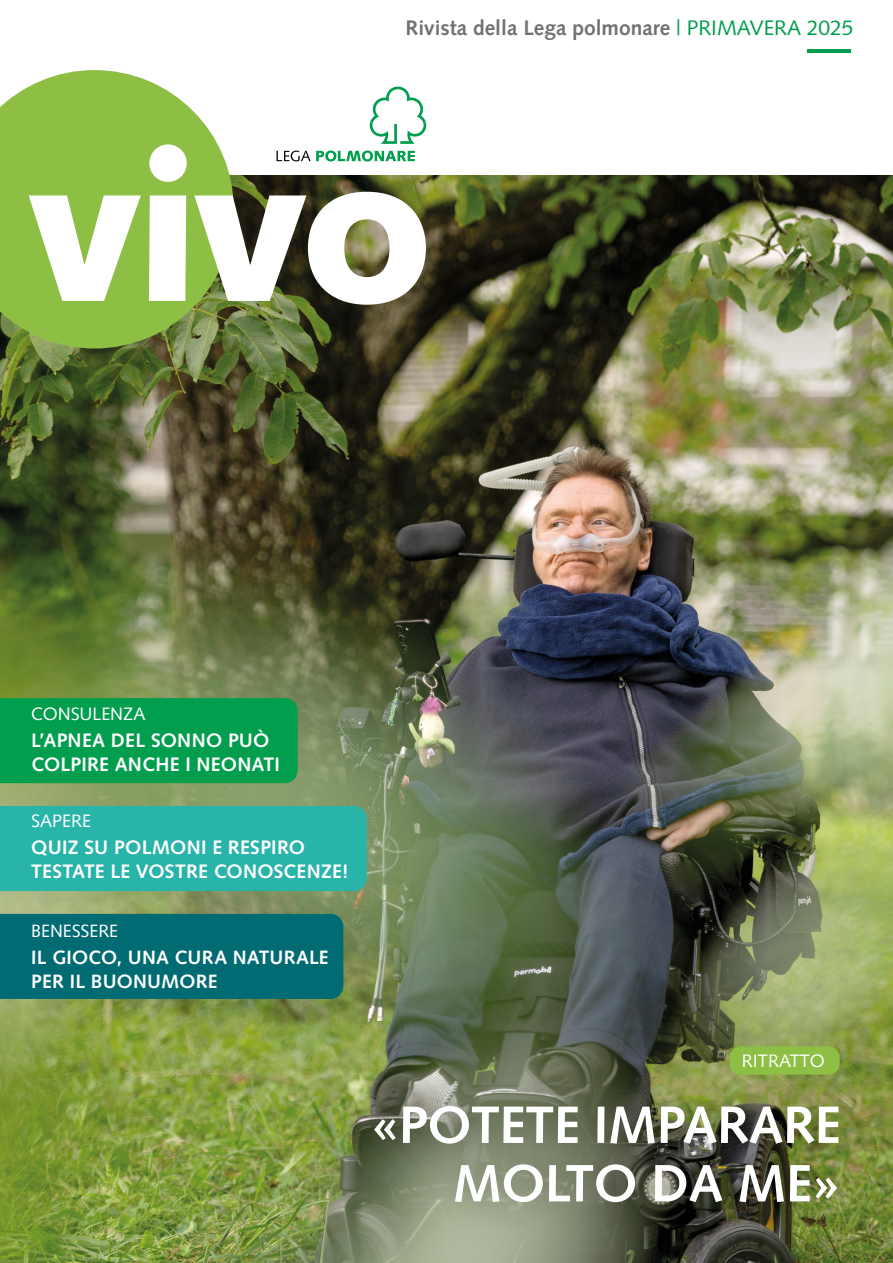
<style>
.page{position:relative;width:893px;height:1263px;background:#fff}
.page>*{position:absolute;margin:0;border:0;box-sizing:border-box;transform-origin:0 0}
.t1{font:700 52.5px/58.5px "Syntax LT Std";letter-spacing:-.01em;color:#fff;text-align:right}
.t2{font:700 21px "Syntax LT Std";color:#727271}
.t3{font:700 19.5px/24px "Syntax LT Std";letter-spacing:.01em;color:#fff}
.t4{font:700 19.35px/23.7px "Syntax LT Std";letter-spacing:.01em;color:#fff}
.t5{font:18px "Syntax LT Std";color:#fff}
.t6{font:17.85px "Syntax LT Std";color:#fff}
.s1{font-weight:400;color:#009e4d}
</style>
<div class="page">
<img style="left:0;top:175px;width:893px;height:1088px">
<svg style="left:0;top:70px;width:234px;height:278px;background:#97c05a"></svg>
<svg style="left:194px;top:192px;width:232px;height:113px"></svg>
<svg style="left:29px;top:195px;width:157px;height:106px"></svg>
<div style="left:149px;top:144px;width:38px;height:38px;background:#fff;border-radius:50%"></div>
<div style="left:729px;top:1046px;width:111px;height:29px;background:#8cbf44;border-radius:11px"></div>
<div style="left:346px;top:1075px;width:522px;height:158px;background:#000;opacity:.27"></div>
<hr style="left:808px;top:49px;width:43px;height:4px;background:#009e4d">
<div style="left:0;top:914px;width:343px;height:85px;background:#006b72"></div>
<div style="left:0;top:698px;width:298px;height:85px;background:#009e4d"></div>
<div style="left:0;top:806px;width:367px;height:85px;background:#29b4aa"></div>
<svg style="left:370px;top:87px;width:56px;height:57px"></svg>
<svg style="left:276px;top:151px;width:139px;height:10px"></svg>
<p class="t2" style="left:405px;top:16px;width:450px">Rivista della Lega polmonare <span class="s1">| PRIMAVERA 2025</span></p>
<p class="t5" style="left:31px;top:703px;width:116px">CONSULENZA</p>
<p class="t3" style="left:31px;top:728px;width:250px">L’APNEA DEL SONNO PUÒ<br>COLPIRE ANCHE I NEONATI</p>
<p class="t5" style="left:31px;top:810px;width:61px">SAPERE</p>
<p class="t3" style="left:31px;top:836px;width:319px">QUIZ SU POLMONI E RESPIRO<br>TESTATE LE VOSTRE CONOSCENZE!</p>
<p class="t6" style="left:31px;top:920px;width:88px">BENESSERE</p>
<p class="t4" style="left:31px;top:945px;width:299px">IL GIOCO, UNA CURA NATURALE<br>PER IL BUONUMORE</p>
<p class="t5" style="left:742px;top:1050px;width:84px">RITRATTO</p>
<h1 class="t1" style="left:370px;top:1096px;width:472px">«POTETE IMPARARE<br>MOLTO DA ME»</h1>
</div>
